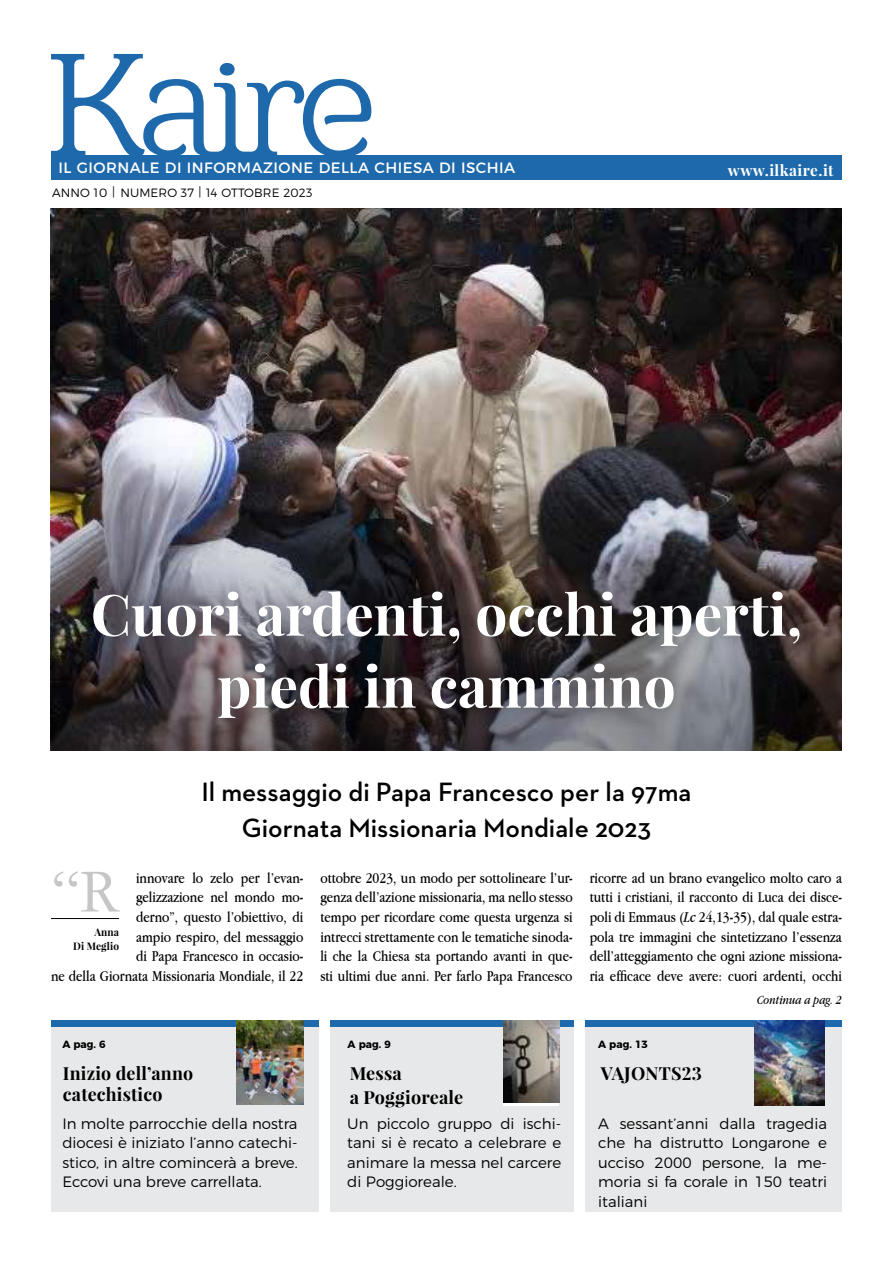
<style>
.page{position:relative;width:893px;height:1263px;background:#fff}
.page>*{position:absolute;margin:0;border:0;box-sizing:border-box;transform-origin:0 0}
.t1{font:63px "Garamond";color:#c6c6c6}
.t2{font:700 57px/72px "Playfair Display";color:#fff;text-align:center}
.t3{font:600 27px/36px "Neutraface 2 Text";color:#000;text-align:center}
.t4{font:700 18px/21px "Playfair Display";letter-spacing:.01em;color:#000}
.t5{font:15.75px/19.6px "Apple Garamond";color:#000;text-align:justify}
.t6{font:700 15.3px "Playfair Display";letter-spacing:.03em;color:#fff}
.t7{font:300 15px/19.5px "Montserrat";color:#000;text-align:justify}
.t8{font:15px "Montserrat";letter-spacing:.03em;color:#fff}
.t9{font:italic 13.05px "Apple Garamond";color:#000}
.t10{font:300 12px "Montserrat";letter-spacing:.01em;color:#000}
.t11{font:700 10.5px "Montserrat";color:#000}
.t12{font:700 10.5px/13.5px "Playfair Display";letter-spacing:.01em;color:#000;text-align:right;scale:.96 1}
.s1{font-style:italic}
</style>
<div class="page">
<svg style="left:51px;top:54px;width:320px;height:101px"></svg>
<div style="left:51px;top:155px;width:791px;height:25px;background:#1e69ab"></div>
<hr style="left:51px;top:918px;width:68px;height:1px;background:#000">
<img style="left:51px;top:208px;width:791px;height:189px">
<img style="left:51px;top:397px;width:791px;height:353px">
<div style="left:70px;top:569px;width:752px;height:172px;background:#000;opacity:.14"></div>
<div style="left:330px;top:1021px;width:244px;height:191px;background:#e7e8e9"></div>
<div style="left:330px;top:1021px;width:244px;height:6px;background:#1e69ab"></div>
<div style="left:51px;top:1021px;width:268px;height:191px;background:#e7e8e9"></div>
<div style="left:51px;top:1021px;width:268px;height:6px;background:#1e69ab"></div>
<svg style="left:503px;top:1102px;width:56px;height:4px"></svg>
<img style="left:503px;top:1020px;width:56px;height:82px">
<img style="left:237px;top:1020px;width:66px;height:84px">
<div style="left:585px;top:1021px;width:257px;height:191px;background:#e7e8e9"></div>
<div style="left:585px;top:1021px;width:257px;height:6px;background:#1e69ab"></div>
<img style="left:754px;top:1020px;width:71px;height:86px">
<p class="t8" style="left:58px;top:156px;width:458px">IL GIORNALE DI INFORMAZIONE DELLA CHIESA DI ISCHIA</p>
<p class="t10" style="left:52px;top:183px;width:262px">ANNO 10 | NUMERO 37 | 14 OTTOBRE 2023</p>
<p class="t6" style="left:728px;top:160px;width:107px">www.ilkaire.it</p>
<h2 class="t2" style="left:91px;top:578px;width:713px">Cuori ardenti, occhi aperti, piedi in cammino</h2>
<h3 class="t3" style="left:201px;top:774px;width:492px">Il messaggio di Papa Francesco per la 97ma<br>Giornata Missionaria Mondiale 2023</h3>
<h1 class="t1" style="left:51px;top:854px;width:69px">“R</h1>
<p class="t12" style="left:73px;top:925px;width:49px">Anna<br>Di Meglio</p>
<p class="t5" style="left:51px;top:867px;width:254px;text-align:right">innovare lo zelo per l’evan-<br>gelizzazione nel mondo mo-<br>derno”, questo l’obiettivo, di<br>ampio respiro, del messaggio<br>di Papa Francesco in occasio-<br>ne della Giornata Missionaria Mondiale, il 22</p>
<p class="t5" style="left:320px;top:867px;width:254px">ottobre 2023, un modo per sottolineare l’ur&shy;genza dell’azione missionaria, ma nello stesso tempo per ricordare come questa urgenza si intrecci strettamente con le tematiche sinoda&shy;li che la Chiesa sta portando avanti in que&shy;sti ultimi due anni. Per farlo Papa Francesco</p>
<p class="t5" style="left:590px;top:867px;width:254px">ricorre ad un brano evangelico molto caro a tutti i cristiani, il racconto di Luca dei disce&shy;poli di Emmaus (<span class="s1">Lc</span> 24,13-35), dal quale estra&shy;pola tre immagini che sintetizzano l’essenza dell’atteggiamento che ogni azione missiona&shy;ria efficace deve avere: cuori ardenti, occhi</p>
<p class="t11" style="left:62px;top:1036px;width:45px">A pag. 6</p>
<p class="t11" style="left:348px;top:1036px;width:45px">A pag. 9</p>
<p class="t11" style="left:598px;top:1036px;width:51px">A pag. 13</p>
<p class="t4" style="left:63px;top:1062px;width:132px">Inizio dell’anno catechistico</p>
<p class="t4" style="left:350px;top:1061px;width:115px;line-height:24px">Messa<br>a Poggioreale</p>
<p class="t4" style="left:601px;top:1062px;width:103px">VAJONTS23</p>
<p class="t9" style="left:757px;top:992px;width:86px">Continua a pag. 2</p>
<p class="t7" style="left:62px;top:1112px;width:237px">In molte parrocchie della nostra diocesi è iniziato l’anno catechi&shy;stico, in altre comincerà a breve.<br>Eccovi una breve carrellata.</p>
<p class="t7" style="left:347px;top:1112px;width:216px">Un piccolo gruppo di ischi&shy;tani si è recato a celebrare e animare la messa nel carcere di Poggioreale.</p>
<p class="t7" style="left:598px;top:1112px;width:230px">A sessant’anni dalla tragedia che ha distrutto Longarone e ucciso 2000 persone, la me&shy;moria si fa corale in 150 teatri italiani</p>
</div>
